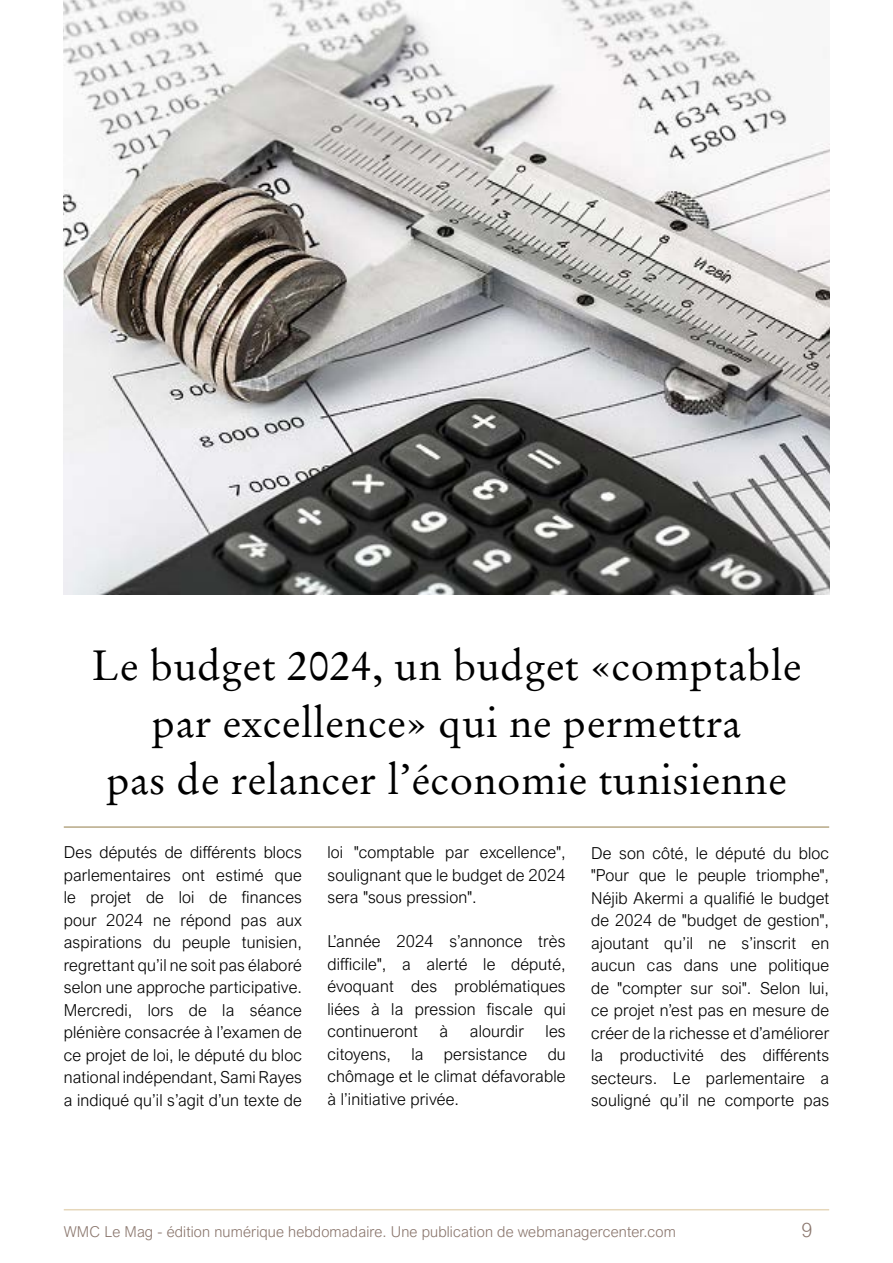
<style>
.page{position:relative;width:893px;height:1263px;background:#fff}
.page>*{position:absolute;margin:0;border:0;box-sizing:border-box;transform-origin:0 0}
.t1{font:42px/57px "Stempel Garamond W04";letter-spacing:.01em;color:#000;text-align:center}
.t2{font:300 19.5px "Arial Nova W07";color:#8b776e}
.t3{font:300 16.5px/22.5px "Arial Nova";letter-spacing:.01em;color:#000;text-align:justify}
.t4{font:300 15px "Arial Nova W07";letter-spacing:.01em;color:#8b776e}
</style>
<div class="page">
<hr style="left:64px;top:1209px;width:765px;height:1px;background:#e0cda9">
<hr style="left:64px;top:826px;width:765px;height:2px;background:#b7a886">
<img style="left:64px;top:0;width:765px;height:594px">
<h1 class="t1" style="left:91px;top:636px;width:712px">Le budget 2024, un budget «comptable par excellence» qui ne permettra<br>pas de relancer l’économie tunisienne</h1>
<p class="t3" style="left:64px;top:841px;width:240px">Des députés de différents blocs parlementaires ont estimé que le projet de loi de finances pour 2024 ne répond pas aux aspirations du peuple tunisien, regrettant qu’il ne soit pas élaboré selon une approche participative.<br>Mercredi, lors de la séance plénière consacrée à l’examen de ce projet de loi, le député du bloc national indépendant, Sami Rayes a indiqué qu’il s’agit d’un texte de</p>
<p class="t3" style="left:327px;top:841px;width:240px">loi "comptable par excellence", soulignant que le budget de 2024 sera "sous pression".</p>
<p class="t3" style="left:327px;top:930px;width:240px">L’année 2024 s’annonce très difficile", a alerté le député, évoquant des problématiques liées à la pression fiscale qui continueront</p>
<p class="t3" style="left:327px;top:1020px;width:240px;text-indent:218px">les citoyens, la persistance du chômage et le climat défavorable à l’initiative privée.</p>
<p class="t3" style="left:439px;top:1020px;width:10px">à</p>
<p class="t3" style="left:470px;top:1020px;width:56px">alourdir</p>
<p class="t3" style="left:591px;top:842px;width:240px">De son côté, le député du bloc "Pour que le peuple triomphe", Néjib Akermi a qualifié le budget de 2024 de "budget de gestion", ajoutant qu’il ne s’inscrit en aucun cas dans une politique de "compter sur soi". Selon lui, ce projet n’est pas en mesure de créer de la richesse et d’améliorer la productivité des différents secteurs. Le parlementaire a souligné qu’il ne comporte pas</p>
<p class="t4" style="left:64px;top:1223px;width:614px">WMC Le Mag - édition numérique hebdomadaire. Une publication de webmanagercenter.com</p>
<p class="t2" style="left:801px;top:1219px;width:12px">9</p>
</div>
